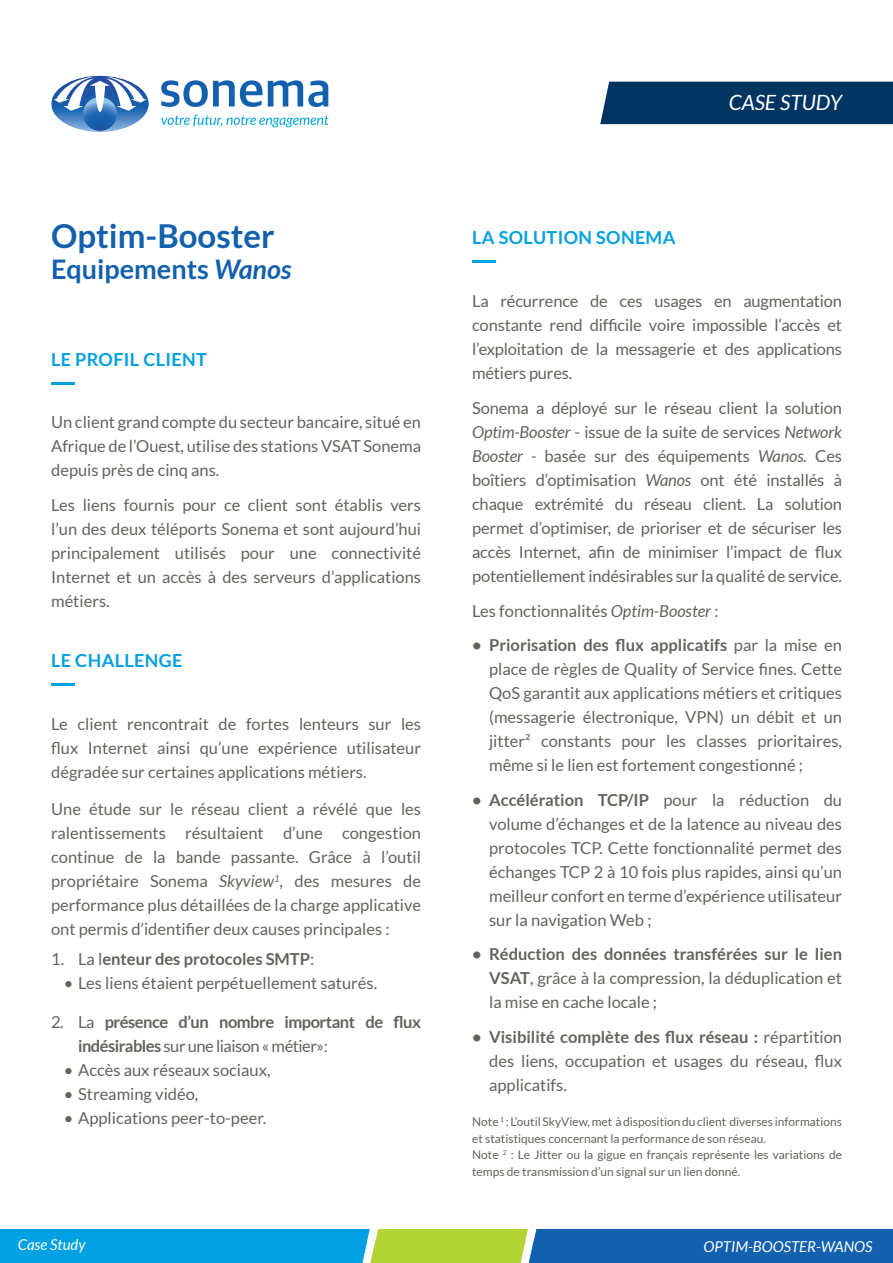
<style>
.page{position:relative;width:893px;height:1263px;background:#fff}
.page>*{position:absolute;margin:0;border:0;box-sizing:border-box;transform-origin:0 0}
.t1{font:700 33px "Lato";color:#1360ae}
.t2{font:700 27px "Lato";color:#1360ae}
.t3{font:italic 21px "Lato";color:#fff}
.t4{font:700 18px "Lato";letter-spacing:.02em;color:#00a1e3}
.t5{font:16.5px/24px "Lato";color:#63635c;text-align:justify}
.t6{font:700 16.5px/24px "Lato";letter-spacing:-.03em;color:#63635c}
.t7{font:700 16.5px "Lato";color:#63635c}
.t8{font:italic 15px "Lato";color:#fff}
.t9{font:12px/16.5px "Lato";color:#63635c}
.s1{font-style:italic}
.s2{font-weight:400}
.s3{font-weight:700}
</style>
<div class="page">
<svg style="left:0;top:1229px;width:893px;height:34px;background:#2a90b0"></svg>
<hr style="left:51px;top:383px;width:24px;height:2px;background:#00a1e3">
<hr style="left:51px;top:683px;width:24px;height:2px;background:#00a1e3">
<hr style="left:472px;top:260px;width:24px;height:2px;background:#00a1e3">
<div style="left:600px;top:82px;width:293px;height:42px;background:#003562"></div>
<svg style="left:51px;top:76px;width:98px;height:56px"></svg>
<svg style="left:161px;top:80px;width:101px;height:27px"></svg>
<svg style="left:268px;top:80px;width:60px;height:27px"></svg>
<svg style="left:161px;top:115px;width:168px;height:12px"></svg>
<h1 class="t1" style="left:51px;top:217px;width:225px">Optim-Booster</h1>
<h2 class="t2" style="left:51px;top:254px;width:242px">Equipements <span class="s1">Wanos</span></h2>
<p class="t4" style="left:51px;top:349px;width:157px">LE PROFIL CLIENT</p>
<p class="t5" style="left:51px;top:411px;width:371px">Un client grand compte du secteur bancaire, situé en Afrique de l’Ouest, utilise des stations VSAT Sonema depuis près de cinq ans.</p>
<p class="t5" style="left:51px;top:493px;width:371px">Les liens fournis pour ce client sont établis vers l’un des deux téléports Sonema et sont aujourd’hui principalement utilisés pour une connectivité Internet et un accès à des serveurs d’applications métiers.</p>
<p class="t4" style="left:51px;top:650px;width:133px">LE CHALLENGE</p>
<p class="t5" style="left:51px;top:712px;width:371px">Le client rencontrait de fortes lenteurs sur les flux Internet ainsi qu’une expérience utilisateur dégradée sur certaines applications métiers.</p>
<p class="t5" style="left:51px;top:798px;width:371px">Une étude sur le réseau client a révélé que les ralentissements résultaient d’une congestion continue de la bande passante. Grâce à l’outil propriétaire Sonema <span class="s1">Skyview</span><sup>1</sup><span class="s1">,</span> des mesures de performance plus détaillées de la charge applicative ont permis d’identifier deux causes principales :</p>
<p class="t7" style="left:51px;top:950px;width:265px"><span class="s2">1. La l</span>enteur des protocoles SMTP<span class="s2">:</span></p>
<p class="t5" style="left:64px;top:972px;width:315px">• Les liens étaient perpétuellement saturés.</p>
<p class="t6" style="left:78px;top:1010px;width:344px;text-indent:-27px"><span class="s2">2. La</span> présence d’un nombre important de flux indésirables <span class="s2">sur une liaison « métier»:</span></p>
<p class="t5" style="left:64px;top:1059px;width:208px">• Accès aux réseaux sociaux,</p>
<p class="t5" style="left:64px;top:1083px;width:136px">• Streaming vidéo,</p>
<p class="t5" style="left:64px;top:1107px;width:204px">• Applications peer-to-peer.</p>
<p class="t4" style="left:472px;top:227px;width:205px">LA SOLUTION SONEMA</p>
<p class="t3" style="left:729px;top:91px;width:115px">CASE STUDY</p>
<p class="t5" style="left:472px;top:290px;width:371px">La récurrence de ces usages en augmentation constante rend difficile voire impossible l’accès et l’exploitation de la messagerie et des applications métiers pures.</p>
<p class="t5" style="left:472px;top:397px;width:371px">Sonema a déployé sur le réseau client la solution <span class="s1">Optim-Booster</span> - issue de la suite de services <span class="s1">Network Booster -</span> basée sur des équipements <span class="s1">Wanos.</span> Ces boîtiers d’optimisation <span class="s1">Wanos</span> ont été installés à chaque extrémité du réseau client. La solution permet d’optimiser, de prioriser et de sécuriser les accès Internet, afin de minimiser l’impact de flux potentiellement indésirables sur la qualité de service.</p>
<p class="t5" style="left:472px;top:599px;width:248px">Les fonctionnalités <span class="s1">Optim-Booster</span> :</p>
<p class="t5" style="left:489px;top:634px;width:354px;text-indent:-17px"><span class="s3">• Priorisation des flux applicatifs</span> par la mise en place de règles de Quality of Service fines. Cette QoS garantit aux applications métiers et critiques (messagerie électronique, VPN) un débit et un jitter2 constants pour les classes prioritaires, même si le lien est fortement congestionné ;</p>
<p class="t5" style="left:489px;top:788px;width:354px;text-indent:-17px"><span class="s3">• Accélération TCP/IP</span> pour la réduction du volume d’échanges et de la latence au niveau des protocoles TCP. Cette fonctionnalité permet des échanges TCP 2 à 10 fois plus rapides, ainsi qu’un meilleur confort en terme d’expérience utilisateur sur la navigation Web ;</p>
<p class="t5" style="left:489px;top:943px;width:354px;text-indent:-17px"><span class="s3">• Réduction des données transférées sur le lien VSAT</span>, grâce à la compression, la déduplication et la mise en cache locale ;</p>
<p class="t5" style="left:489px;top:1025px;width:354px;text-indent:-17px"><span class="s3">• Visibilité complète des flux réseau :</span> répartition des liens, occupation et usages du réseau, flux applicatifs.</p>
<p class="t9" style="left:472px;top:1114px;width:371px">Note <sup>1</sup> : L’outil SkyView, met à disposition du client diverses informations et statistiques concernant la performance de son réseau.<br>Note <sup>2</sup> : Le Jitter ou la gigue en français représente les variations de temps de transmission d’un signal sur un lien donné.</p>
<p class="t8" style="left:18px;top:1237px;width:69px">Case Study</p>
<p class="t8" style="left:703px;top:1238px;width:171px">OPTIM-BOOSTER-WANOS</p>
</div>
